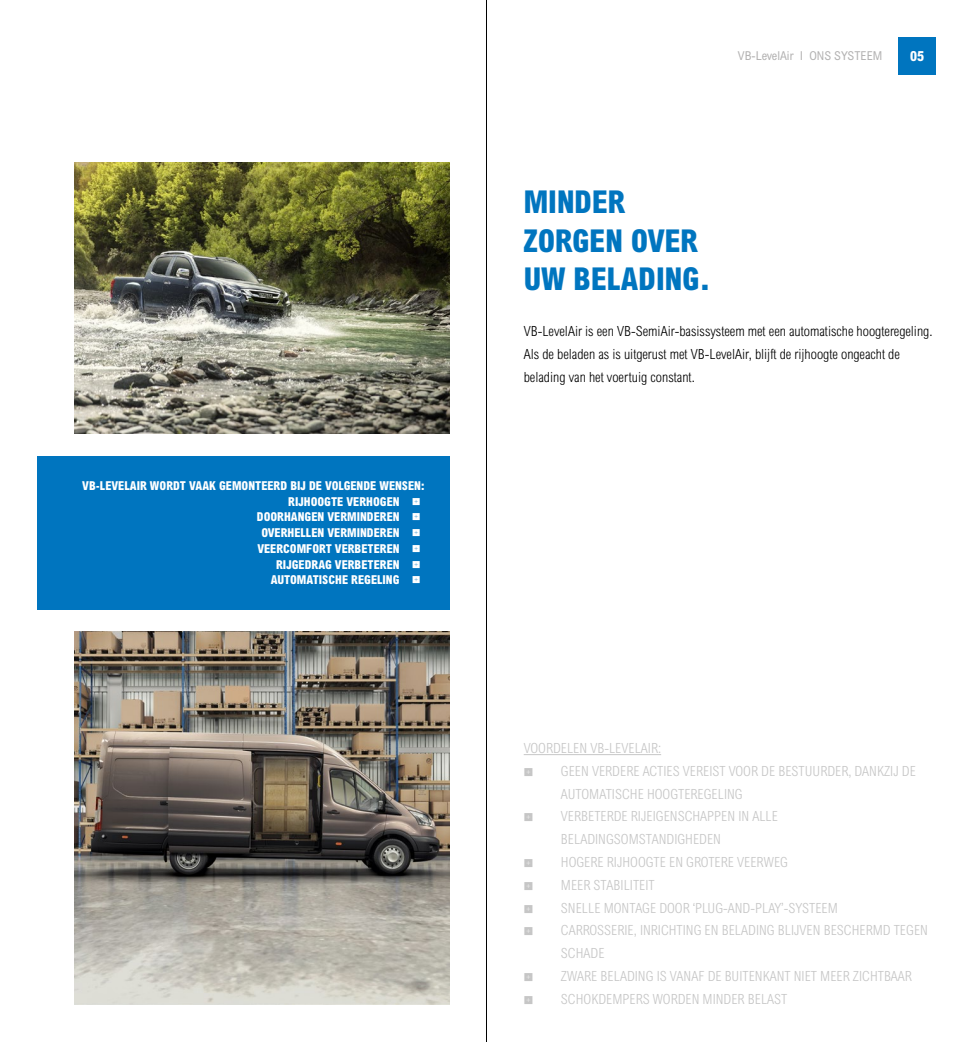
<style>
.page{position:relative;width:973px;height:1042px;background:#fff}
.page>*{position:absolute;margin:0;border:0;box-sizing:border-box;transform-origin:0 0}
.Titles_-_Blue{font:800 condensed 31.5px "Arial MT Std";color:#0075bf}
.Summary_-_Grey{font:300 condensed 14px/22.8px "Arial MT Std";color:#c6c6c6}
.Body_text{font:300 condensed 14px/22.8px "Arial MT Std";color:#000}
.t1{font:800 condensed 14px "Arial MT Std";color:#fff}
.t2{font:800 condensed 12.25px "Arial MT Std";color:#fff}
.Page_subject_-_Grey{font:condensed 12.25px "Arial MT Std";color:#b3b2b2}
</style>
<div class="page">
<div style="left:898px;top:37px;width:37px;height:37px;background:#0075bf"></div>
<img style="left:74px;top:632px;width:375px;height:373px">
<img style="left:74px;top:163px;width:375px;height:270px">
<hr style="left:523px;top:754px;width:138px;height:1px;background:#c6c6c6">
<div style="left:37px;top:456px;width:412px;height:153px;background:#0075bf"></div>
<hr style="left:486px;top:0;width:1px;height:1042px;background:#000">
<p class="t2" style="left:82px;top:478px;width:343px">VB-LEVELAIR WORDT VAAK GEMONTEERD BIJ DE VOLGENDE WENSEN:</p>
<p class="t2" style="left:288px;top:494px;width:113px">RIJHOOGTE VERHOGEN</p>
<p class="t2" style="left:257px;top:509px;width:144px">DOORHANGEN VERMINDEREN</p>
<p class="t2" style="left:261px;top:525px;width:140px">OVERHELLEN VERMINDEREN</p>
<p class="t2" style="left:257px;top:541px;width:144px">VEERCOMFORT VERBETEREN</p>
<p class="t2" style="left:276px;top:557px;width:125px">RIJGEDRAG VERBETEREN</p>
<p class="t2" style="left:271px;top:572px;width:130px">AUTOMATISCHE REGELING</p>
<p class="Page_subject_-_Grey" style="left:737px;top:48px;width:146px">VB-LevelAir I ONS SYSTEEM</p>
<p class="t1" style="left:909px;top:47px;width:15px">05</p>
<p class="Titles_-_Blue" style="left:523px;top:183px;width:103px">MINDER</p>
<p class="Titles_-_Blue" style="left:523px;top:222px;width:176px">ZORGEN OVER</p>
<p class="Titles_-_Blue" style="left:523px;top:260px;width:188px">UW BELADING.</p>
<p class="Body_text" style="left:523px;top:320px;width:410px">VB-LevelAir is een VB-SemiAir-basissysteem met een automatische hoogteregeling.<br>Als de beladen as is uitgerust met VB-LevelAir, blijft de rijhoogte ongeacht de belading van het voertuig constant.</p>
<p class="Summary_-_Grey" style="left:523px;top:737px;width:139px">VOORDELEN VB-LEVELAIR:</p>
<p class="Summary_-_Grey" style="left:561px;top:759px;width:356px">GEEN VERDERE ACTIES VEREIST VOOR DE BESTUURDER, DANKZIJ DE<br>AUTOMATISCHE HOOGTEREGELING</p>
<p class="Summary_-_Grey" style="left:561px;top:805px;width:218px">VERBETERDE RIJEIGENSCHAPPEN IN ALLE<br>BELADINGSOMSTANDIGHEDEN</p>
<p class="Summary_-_Grey" style="left:561px;top:850px;width:228px">HOGERE RIJHOOGTE EN GROTERE VEERWEG</p>
<p class="Summary_-_Grey" style="left:561px;top:873px;width:95px">MEER STABILITEIT</p>
<p class="Summary_-_Grey" style="left:561px;top:896px;width:278px">SNELLE MONTAGE DOOR ‘PLUG-AND-PLAY’-SYSTEEM</p>
<p class="Summary_-_Grey" style="left:561px;top:919px;width:368px">CARROSSERIE, INRICHTING EN BELADING BLIJVEN BESCHERMD TEGEN<br>SCHADE</p>
<p class="Summary_-_Grey" style="left:561px;top:964px;width:352px">ZWARE BELADING IS VANAF DE BUITENKANT NIET MEER ZICHTBAAR</p>
<p class="Summary_-_Grey" style="left:561px;top:987px;width:228px">SCHOKDEMPERS WORDEN MINDER BELAST</p>
</div>
